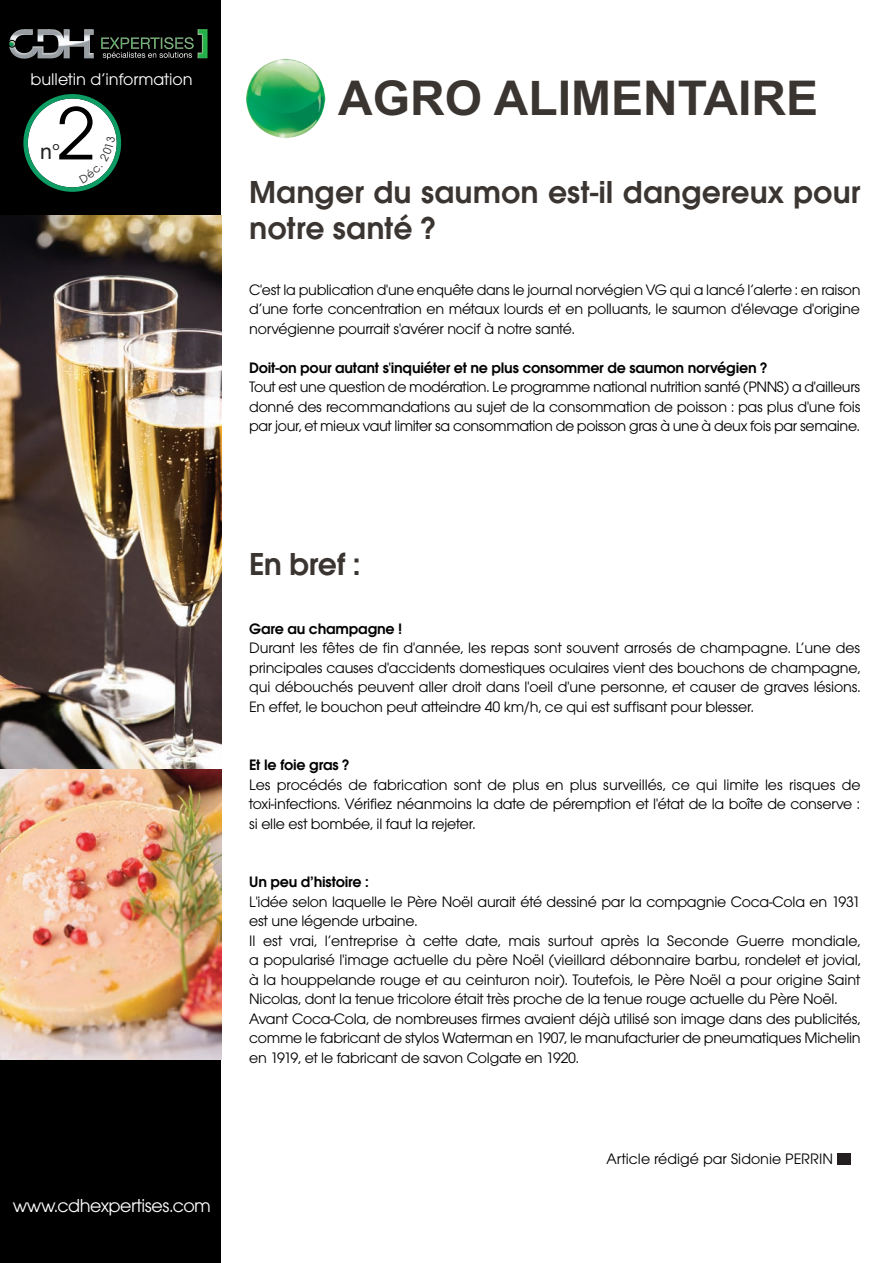
<style>
.page{position:relative;width:893px;height:1263px;background:#fff}
.page>*{position:absolute;margin:0;border:0;box-sizing:border-box;transform-origin:0 0}
.t1{font:78.3px "Avant Garde Gothic Itc T";color:#000}
.t2{font:700 48px "Arial";color:#3b3532}
.t3{font:600 33px/36px "Avant Garde Gothic Itc T";color:#3b3532}
.t4{font:21.45px "Helvetica";color:#231f20}
.t5{font:19.5px "Avant Garde Gothic Itc T";letter-spacing:-.025em;color:#fff}
.t6{font:17.55px "Avant Garde Gothic Itc T";color:#fff}
.t7{font:15.75px/19.5px "Avant Garde Gothic Itc T";letter-spacing:-.015em;color:#000;text-align:justify}
.t8{font:600 15.75px "Avant Garde Gothic Itc T";letter-spacing:-.015em;color:#000}
</style>
<div class="page">
<div style="left:0;top:0;width:221px;height:1263px;background:#000"></div>
<img style="left:9px;top:29px;width:199px;height:30px">
<img style="left:0;top:216px;width:221px;height:553px">
<img style="left:0;top:769px;width:221px;height:291px">
<img style="left:246px;top:59px;width:79px;height:79px">
<div style="left:837px;top:1153px;width:13px;height:12px;background:#231f20"></div>
<svg style="left:23px;top:94px;width:98px;height:98px"></svg>
<p class="t6" style="left:30px;top:68px;width:164px">bulletin d’information</p>
<h1 class="t1" style="left:57px;top:87px;width:41px">2</h1>
<h3 class="t4" style="left:40px;top:144px;width:22px">n°</h3>
<h2 class="t2" style="left:338px;top:70px;width:482px">AGRO ALIMENTAIRE</h2>
<h3 class="t3" style="left:249px;top:174px;width:613px">Manger du saumon est-il dangereux pour notre santé ?</h3>
<p class="t7" style="left:249px;top:279px;width:613px">C'est la publication d'une enquête dans le journal norvégien VG qui a lancé l’alerte : en raison d’une forte concentration en métaux lourds et en polluants, le saumon d'élevage d'origine norvégienne pourrait s'avérer nocif à notre santé.</p>
<p class="t8" style="left:249px;top:358px;width:520px">Doit-on pour autant s'inquiéter et ne plus consommer de saumon norvégien ?</p>
<p class="t7" style="left:249px;top:377px;width:613px">Tout est une question de modération. Le programme national nutrition santé (PNNS) a d'ailleurs donné des recommandations au sujet de la consommation de poisson : pas plus d'une fois par jour, et mieux vaut limiter sa consommation de poisson gras à une à deux fois par semaine.</p>
<p class="t5" style="left:13px;top:1194px;width:200px">www.cdhexpertises.com</p>
<h3 class="t3" style="left:249px;top:546px;width:113px">En bref :</h3>
<p class="t8" style="left:249px;top:619px;width:155px">Gare au champagne !</p>
<p class="t7" style="left:249px;top:638px;width:613px">Durant les fêtes de fin d'année, les repas sont souvent arrosés de champagne. L’une des principales causes d'accidents domestiques oculaires vient des bouchons de champagne, qui débouchés peuvent aller droit dans l'oeil d'une personne, et causer de graves lésions.<br>En effet, le bouchon peut atteindre 40 km/h, ce qui est suffisant pour blesser.</p>
<p class="t8" style="left:249px;top:755px;width:102px">Et le foie gras ?</p>
<p class="t7" style="left:249px;top:774px;width:613px">Les procédés de fabrication sont de plus en plus surveillés, ce qui limite les risques de toxi-infections. Vérifiez néanmoins la date de péremption et l'état de la boîte de conserve : si elle est bombée, il faut la rejeter.</p>
<p class="t8" style="left:249px;top:872px;width:121px">Un peu d’histoire :</p>
<p class="t7" style="left:249px;top:891px;width:613px;text-align:left">L'idée selon laquelle le Père Noël aurait été dessiné par la compagnie Coca-Cola en 1931 est une légende urbaine.<br>Il est vrai, l’entreprise à cette date, mais surtout après la Seconde Guerre mondiale, a popularisé l'image actuelle du père Noël (vieillard débonnaire barbu, rondelet et jovial, à la houppelande rouge et au ceinturon noir). Toutefois, le Père Noël a pour origine Saint Nicolas, dont la tenue tricolore était très proche de la tenue rouge actuelle du Père Noël.<br>Avant Coca-Cola, de nombreuses firmes avaient déjà utilisé son image dans des publicités, comme le fabricant de stylos Waterman en 1907, le manufacturier de pneumatiques Michelin en 1919, et le fabricant de savon Colgate en 1920.</p>
<p class="t7" style="left:606px;top:1148px;width:228px">Article rédigé par Sidonie PERRIN</p>
</div>
